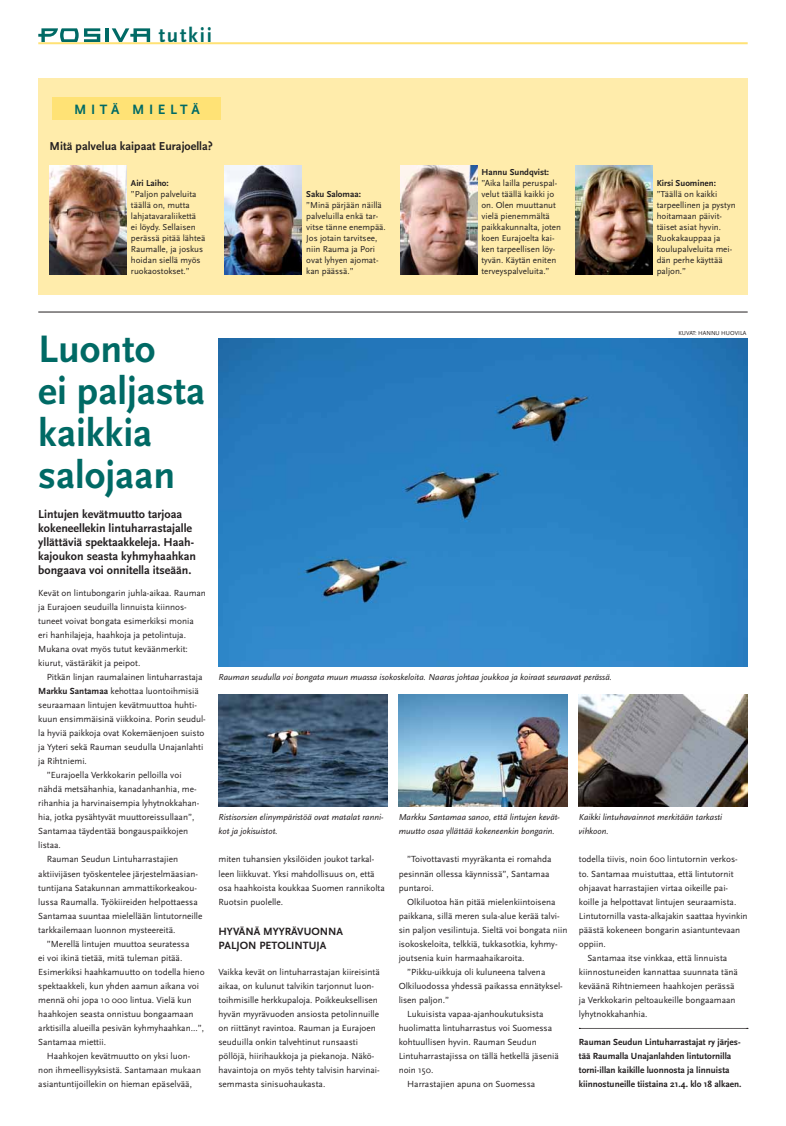
<style>
.page{position:relative;width:786px;height:1126px;background:#fff}
.page>*{position:absolute;margin:0;border:0;box-sizing:border-box;transform-origin:0 0}
.t1{font:700 40px/42px "Scala Sans";color:#006a65}
.t2{font:700 21px "Scala Sans";letter-spacing:.08em;color:#006a65}
.t3{font:700 14.1px "Scala Sans";letter-spacing:.33em;color:#006a65}
.t4{font:700 12px/14px "Scala Sans";color:#231f20}
.t5{font:700 11px/14px "Scala Sans";color:#231f20}
.t6{font:9.2px/14px "Scala Sans";color:#231f20}
.t7{font:700 9.2px/14px "Scala Sans";color:#231f20}
.t8{font:9px/11px "Scala Sans";color:#231f20}
.t9{font:italic 9px/14px "Scala Sans";color:#231f20}
.t10{font:700 9px "Scala Sans";color:#231f20}
.t11{font:6px "Scala Sans";color:#231f20}
.s1{font-weight:700}
</style>
<div class="page">
<div style="left:38px;top:78px;width:709px;height:217px;background:#ffecab"></div>
<div style="left:52px;top:97px;width:169px;height:22px;background:#ffe275"></div>
<svg style="left:38px;top:28px;width:62px;height:14px"></svg>
<svg style="left:112px;top:28px;width:38px;height:14px"></svg>
<hr style="left:105px;top:28px;width:4px;height:14px;background:#006a65">
<hr style="left:38px;top:42px;width:709px;height:2px;background:#ffe275">
<img style="left:50px;top:166px;width:77px;height:108px">
<img style="left:225px;top:166px;width:77px;height:108px">
<img style="left:400px;top:166px;width:77px;height:108px">
<img style="left:575px;top:166px;width:77px;height:108px">
<hr style="left:38px;top:312px;width:709px;height:1px;background:#231f20">
<img style="left:218px;top:338px;width:529px;height:328px">
<img style="left:218px;top:694px;width:169px;height:112px">
<img style="left:398px;top:694px;width:169px;height:112px">
<img style="left:578px;top:694px;width:169px;height:112px">
<svg style="left:578px;top:1027px;width:169px;height:2px"></svg>
<h2 class="t2" style="left:159px;top:27px;width:55px">tutkii</h2>
<h3 class="t3" style="left:74px;top:103px;width:127px">MITÄ MIELTÄ</h3>
<h3 class="t4" style="left:50px;top:140px;width:165px">Mitä palvelua kaipaat Eurajoella?</h3>
<p class="t10" style="left:131px;top:179px;width:39px">Airi Laiho:</p>
<p class="t8" style="left:131px;top:189px;width:76px">”Paljon palveluita täällä on, mutta lahjatavaraliikettä<br>ei löydy. Sellaisen perässä pitää lähteä<br>Raumalle, ja joskus hoidan siellä myös ruokaostokset.”</p>
<p class="t10" style="left:306px;top:190px;width:56px">Saku Salomaa:</p>
<p class="t8" style="left:306px;top:200px;width:81px">”Minä pärjään näillä palveluilla enkä tar&shy;vitse tänne enempää.<br>Jos jotain tarvitsee, niin Rauma ja Pori ovat lyhyen ajomat&shy;kan päässä.”</p>
<h1 class="t1" style="left:38px;top:331px;width:168px">Luonto<br>ei paljasta kaikkia salojaan</h1>
<h3 class="t4" style="left:38px;top:507px;width:159px">Lintujen kevätmuutto tarjoaa kokeneellekin lintuharrastajalle yllättäviä spektaakkeleja. Haah&shy;kajoukon seasta kyhmyhaahkan bongaava voi onnitella itseään.</h3>
<p class="t10" style="left:481px;top:168px;width:69px">Hannu Sundqvist:</p>
<p class="t8" style="left:481px;top:178px;width:81px">”Aika lailla peruspal&shy;velut täällä kaikki jo on. Olen muuttanut vielä pienemmältä paikkakunnalta, joten koen Eurajoelta kai&shy;ken tarpeellisen löy&shy;tyvän. Käytän eniten terveyspalveluita.”</p>
<p class="t10" style="left:656px;top:179px;width:61px">Kirsi Suominen:</p>
<p class="t8" style="left:656px;top:189px;width:80px">”Täällä on kaikki tarpeellinen ja pystyn hoitamaan päivit&shy;täiset asiat hyvin.<br>Ruokakauppaa ja koulupalveluita mei&shy;dän perhe käyttää paljon.”</p>
<p class="t11" style="left:678px;top:330px;width:69px">KUVAT: HANNU HUOVILA</p>
<p class="t6" style="left:38px;top:586px;width:169px">Kevät on lintubongarin juhla-aikaa. Rauman ja Eurajoen seuduilla linnuista kiinnos&shy;tuneet voivat bongata esimerkiksi monia<br>eri hanhilajeja, haahkoja ja petolintuja.<br>Mukana ovat myös tutut keväänmerkit: kiurut, västäräkit ja peipot.</p>
<p class="t6" style="left:47px;top:670px;width:157px">Pitkän linjan raumalainen lintuharrastaja</p>
<p class="t6" style="left:38px;top:684px;width:162px"><span class="s1">Markku Santamaa</span> kehottaa luontoihmisiä</p>
<p class="t6" style="left:38px;top:698px;width:160px">seuraamaan lintujen kevätmuuttoa huhti-</p>
<p class="t6" style="left:38px;top:712px;width:169px">kuun ensimmäisinä viikkoina. Porin seudul-</p>
<p class="t6" style="left:38px;top:726px;width:168px">la hyviä paikkoja ovat Kokemäenjoen suisto</p>
<p class="t6" style="left:38px;top:740px;width:166px">ja Yyteri sekä Rauman seudulla Unajanlahti</p>
<p class="t6" style="left:38px;top:754px;width:50px">ja Rihtniemi.</p>
<p class="t6" style="left:47px;top:768px;width:136px">”Eurajoella Verkkokarin pelloilla voi</p>
<p class="t6" style="left:38px;top:782px;width:160px">nähdä metsähanhia, kanadanhanhia, me-</p>
<p class="t6" style="left:38px;top:796px;width:162px">rihanhia ja harvinaisempia lyhytnokkahan-</p>
<p class="t6" style="left:38px;top:810px;width:157px">hia, jotka pysähtyvät muuttoreissullaan”,</p>
<p class="t6" style="left:38px;top:824px;width:151px">Santamaa täydentää bongauspaikkojen</p>
<p class="t6" style="left:38px;top:838px;width:24px">listaa.</p>
<p class="t6" style="left:47px;top:852px;width:133px">Rauman Seudun Lintuharrastajien</p>
<p class="t6" style="left:38px;top:866px;width:161px">aktiivijäsen työskentelee järjestelmäasian-</p>
<p class="t6" style="left:38px;top:880px;width:160px">tuntijana Satakunnan ammattikorkeakou-</p>
<p class="t6" style="left:38px;top:894px;width:161px">lussa Raumalla. Työkiireiden helpottaessa</p>
<p class="t6" style="left:38px;top:908px;width:166px">Santamaa suuntaa mielellään lintutorneille</p>
<p class="t6" style="left:38px;top:922px;width:139px">tarkkailemaan luonnon mysteereitä.</p>
<p class="t6" style="left:47px;top:936px;width:144px">”Merellä lintujen muuttoa seuratessa</p>
<p class="t6" style="left:38px;top:950px;width:145px">ei voi ikinä tietää, mitä tuleman pitää.</p>
<p class="t6" style="left:38px;top:964px;width:168px">Esimerkiksi haahkamuutto on todella hieno</p>
<p class="t6" style="left:38px;top:978px;width:162px">spektaakkeli, kun yhden aamun aikana voi</p>
<p class="t6" style="left:38px;top:992px;width:155px">mennä ohi jopa 10 000 lintua. Vielä kun</p>
<p class="t6" style="left:38px;top:1006px;width:157px">haahkojen seasta onnistuu bongaamaan</p>
<p class="t6" style="left:38px;top:1020px;width:167px">arktisilla alueilla pesivän kyhmyhaahkan...”,</p>
<p class="t6" style="left:38px;top:1034px;width:69px">Santamaa miettii.</p>
<p class="t6" style="left:47px;top:1048px;width:145px">Haahkojen kevätmuutto on yksi luon-</p>
<p class="t6" style="left:38px;top:1062px;width:164px">non ihmeellisyyksistä. Santamaan mukaan</p>
<p class="t6" style="left:38px;top:1076px;width:155px">asiantuntijoillekin on hieman epäselvää,</p>
<p class="t9" style="left:218px;top:671px;width:395px">Rauman seudulla voi bongata muun muassa isokoskeloita. Naaras johtaa joukkoa ja koiraat seuraavat perässä.</p>
<p class="t9" style="left:218px;top:811px;width:166px">Ristisorsien elinympäristöä ovat matalat ranni&shy;kot ja jokisuistot.</p>
<p class="t9" style="left:398px;top:811px;width:163px">Markku Santamaa sanoo, että lintujen kevät&shy;muutto osaa yllättää kokeneenkin bongarin.</p>
<p class="t6" style="left:218px;top:852px;width:168px">miten tuhansien yksilöiden joukot tarkal&shy;leen liikkuvat. Yksi mahdollisuus on, että osa haahkoista koukkaa Suomen rannikolta Ruotsin puolelle.</p>
<p class="t5" style="left:218px;top:924px;width:126px">HYVÄNÄ MYYRÄVUONNA<br>PALJON PETOLINTUJA</p>
<p class="t6" style="left:218px;top:964px;width:163px">Vaikka kevät on lintuharrastajan kiireisintä aikaa, on kulunut talvikin tarjonnut luon&shy;toihmisille herkkupaloja. Poikkeuksellisen hyvän myyrävuoden ansiosta petolinnuille on riittänyt ravintoa. Rauman ja Eurajoen seuduilla onkin talvehtinut runsaasti pöllöjä, hiirihaukkoja ja piekanoja. Näkö&shy;havaintoja on myös tehty talvisin harvinai&shy;semmasta sinisuohaukasta.</p>
<p class="t6" style="left:398px;top:852px;width:154px;text-indent:9px">”Toivottavasti myyräkanta ei romahda pesinnän ollessa käynnissä”, Santamaa puntaroi.</p>
<p class="t6" style="left:407px;top:894px;width:150px">Olkiluotoa hän pitää mielenkiintoisena</p>
<p class="t6" style="left:398px;top:908px;width:162px">paikkana, sillä meren sula-alue kerää talvi-</p>
<p class="t6" style="left:398px;top:922px;width:170px">sin paljon vesilintuja. Sieltä voi bongata niin</p>
<p class="t6" style="left:398px;top:936px;width:160px">isokoskeloita, telkkiä, tukkasotkia, kyhmy-</p>
<p class="t6" style="left:398px;top:950px;width:127px">joutsenia kuin harmaahaikaroita.</p>
<p class="t6" style="left:407px;top:964px;width:140px">”Pikku-uikkuja oli kuluneena talvena</p>
<p class="t6" style="left:398px;top:978px;width:165px">Olkiluodossa yhdessä paikassa ennätyksel-</p>
<p class="t6" style="left:398px;top:992px;width:52px">lisen paljon.”</p>
<p class="t6" style="left:407px;top:1006px;width:138px">Lukuisista vapaa-ajanhoukutuksista</p>
<p class="t6" style="left:398px;top:1020px;width:155px">huolimatta lintuharrastus voi Suomessa</p>
<p class="t6" style="left:398px;top:1034px;width:140px">kohtuullisen hyvin. Rauman Seudun</p>
<p class="t6" style="left:398px;top:1048px;width:162px">Lintuharrastajissa on tällä hetkellä jäseniä</p>
<p class="t6" style="left:398px;top:1062px;width:36px">noin 150.</p>
<p class="t6" style="left:407px;top:1076px;width:130px">Harrastajien apuna on Suomessa</p>
<p class="t9" style="left:578px;top:811px;width:145px">Kaikki lintuhavainnot merkitään tarkasti vihkoon.</p>
<p class="t6" style="left:578px;top:852px;width:160px">todella tiivis, noin 600 lintutornin verkos-</p>
<p class="t6" style="left:578px;top:866px;width:156px">to. Santamaa muistuttaa, että lintutornit</p>
<p class="t6" style="left:578px;top:880px;width:151px">ohjaavat harrastajien virtaa oikeille pai-</p>
<p class="t6" style="left:578px;top:894px;width:159px">koille ja helpottavat lintujen seuraamista.</p>
<p class="t6" style="left:578px;top:908px;width:170px">Lintutornilla vasta-alkajakin saattaa hyvinkin</p>
<p class="t6" style="left:578px;top:922px;width:163px">päästä kokeneen bongarin asiantuntevaan</p>
<p class="t6" style="left:578px;top:936px;width:28px">oppiin.</p>
<p class="t6" style="left:587px;top:950px;width:141px">Santamaa itse vinkkaa, että linnuista</p>
<p class="t6" style="left:578px;top:964px;width:160px">kiinnostuneiden kannattaa suunnata tänä</p>
<p class="t6" style="left:578px;top:978px;width:157px">keväänä Rihtniemeen haahkojen perässä</p>
<p class="t6" style="left:578px;top:992px;width:158px">ja Verkkokarin peltoaukeille bongaamaan</p>
<p class="t6" style="left:578px;top:1006px;width:70px">lyhytnokkahanhia.</p>
<p class="t7" style="left:578px;top:1035px;width:164px">Rauman Seudun Lintuharrastajat ry järjes&shy;tää Raumalla Unajanlahden lintutornilla torni-illan kaikille luonnosta ja linnuista kiinnostuneille tiistaina 21.4. klo 18 alkaen.</p>
</div>
